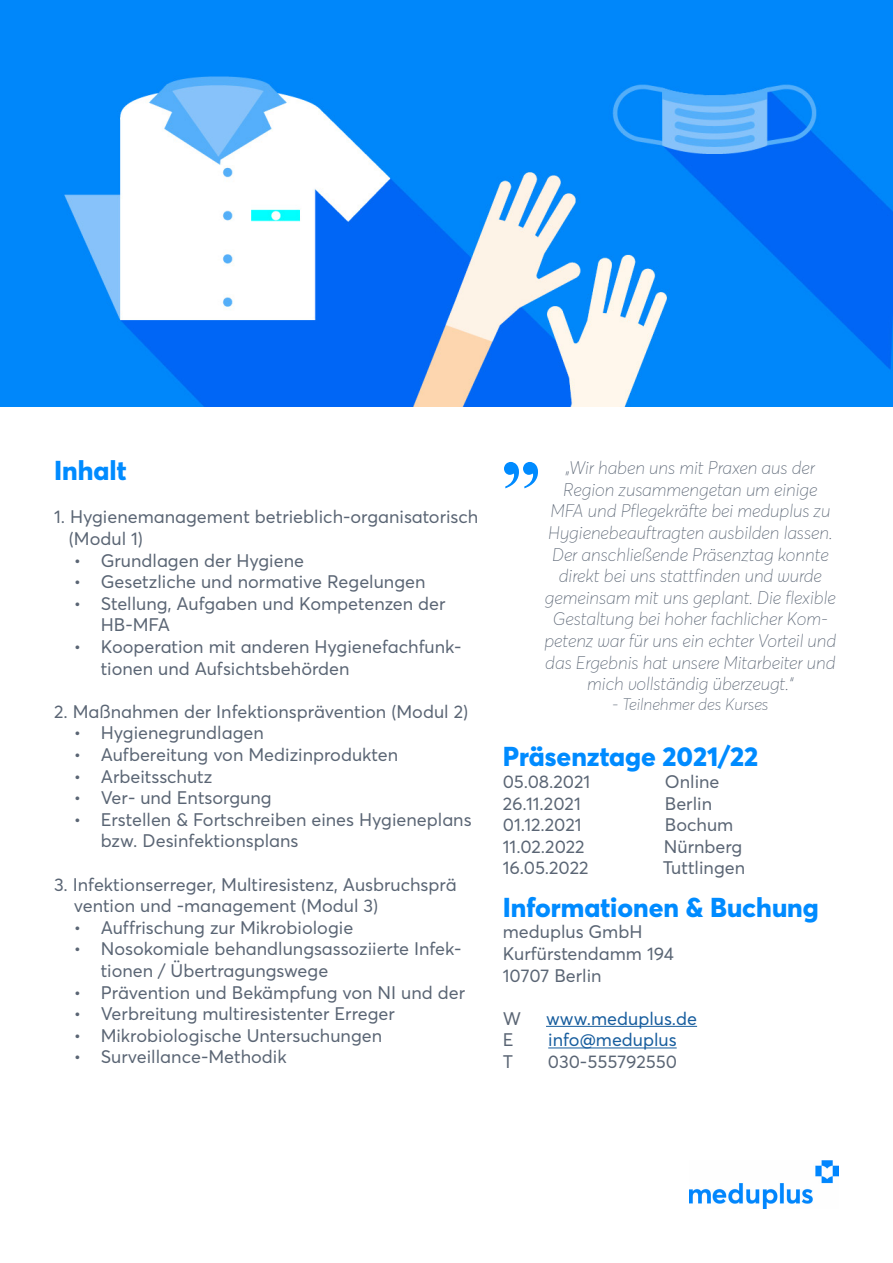
<style>
.page{position:relative;width:893px;height:1263px;background:#fff}
.page>*{position:absolute;margin:0;border:0;box-sizing:border-box;transform-origin:0 0}
.t1{font:700 81px "Times New Roman";color:#008bff}
.t2{font:800 27px "Averta";color:#008bff}
.t3{font:18px/21.6px "Averta";color:#5a6574}
.t4{font:italic 100 18px/21.6px "Averta";color:#5a6574;text-align:center}
.t5{font:18px "Averta";color:#175d9e}
.t6{font:italic 100 16.5px "Averta";color:#5a6574}
</style>
<div class="page">
<img style="left:0;top:0;width:893px;height:406px">
<hr style="left:546px;top:1026px;width:151px;height:1px;background:#175d9e">
<hr style="left:548px;top:1047px;width:129px;height:1px;background:#175d9e">
<img style="left:689px;top:1161px;width:150px;height:48px">
<p class="t2" style="left:54px;top:453px;width:74px">Inhalt</p>
<p class="t3" style="left:54px;top:506px;width:426px">1. Hygienemanagement betrieblich-organisatorisch</p>
<p class="t3" style="left:69px;top:528px;width:76px">(Modul 1)</p>
<p class="t3" style="left:74px;top:549px;width:232px">• Grundlagen der Hygiene</p>
<p class="t3" style="left:74px;top:571px;width:353px">• Gesetzliche und normative Regelungen</p>
<p class="t3" style="left:101px;top:592px;width:346px;text-indent:-27px">• Stellung, Aufgaben und Kompetenzen der<br>HB-MFA</p>
<p class="t3" style="left:101px;top:636px;width:362px;text-indent:-27px">• Kooperation mit anderen Hygienefachfunk&shy;tionen und Aufsichtsbehörden</p>
<p class="t3" style="left:54px;top:700px;width:416px">2. Maßnahmen der Infektionsprävention (Modul 2)</p>
<p class="t3" style="left:74px;top:722px;width:192px">• Hygienegrundlagen</p>
<p class="t3" style="left:74px;top:744px;width:326px">• Aufbereitung von Medizinprodukten</p>
<p class="t3" style="left:74px;top:765px;width:140px">• Arbeitsschutz</p>
<p class="t3" style="left:74px;top:787px;width:199px">• Ver- und Entsorgung</p>
<p class="t3" style="left:101px;top:808px;width:372px;text-indent:-27px">• Erstellen &amp; Fortschreiben eines Hygieneplans bzw. Desinfektionsplans</p>
<p class="t3" style="left:54px;top:873px;width:404px">3. Infektionserreger, Multiresistenz, Ausbruchsprä</p>
<p class="t3" style="left:74px;top:895px;width:306px">vention und -management (Modul 3)</p>
<p class="t3" style="left:74px;top:916px;width:281px">• Auffrischung zur Mikrobiologie</p>
<p class="t3" style="left:101px;top:938px;width:362px;text-indent:-27px">• Nosokomiale behandlungsassoziierte Infek&shy;tionen / Übertragungswege</p>
<p class="t3" style="left:74px;top:981px;width:393px">• Prävention und Bekämpfung von NI und der</p>
<p class="t3" style="left:74px;top:1003px;width:323px">• Verbreitung multiresistenter Erreger</p>
<p class="t3" style="left:74px;top:1024px;width:310px">• Mikrobiologische Untersuchungen</p>
<p class="t3" style="left:74px;top:1046px;width:215px">• Surveillance-Methodik</p>
<p class="t4" style="left:544px;top:458px;width:293px">„Wir haben uns mit Praxen aus der Region zusammengetan um einige MFA und Pflegekräfte bei meduplus zu Hygienebeauftragten ausbilden lassen.<br>Der anschließende Präsenztag konnte direkt bei uns stattfinden und wurde gemeinsam mit uns geplant. Die flexible Gestaltung bei hoher fachlicher Kom&shy;petenz war für uns ein echter Vorteil und das Ergebnis hat unsere Mitarbeiter und mich vollständig überzeugt.“</p>
<p class="t6" style="left:612px;top:694px;width:158px">- Teilnehmer des Kurses</p>
<p class="t1" style="left:501px;top:389px;width:42px">„</p>
<p class="t2" style="left:503px;top:740px;width:257px">Präsenztage 2021/22</p>
<p class="t3" style="left:503px;top:771px;width:89px">05.08.2021</p>
<p class="t3" style="left:665px;top:771px;width:56px">Online</p>
<p class="t3" style="left:503px;top:792px;width:79px">26.11.2021</p>
<p class="t3" style="left:665px;top:792px;width:49px">Berlin</p>
<p class="t3" style="left:503px;top:814px;width:80px">01.12.2021</p>
<p class="t3" style="left:665px;top:814px;width:70px">Bochum</p>
<p class="t3" style="left:503px;top:835px;width:83px">11.02.2022</p>
<p class="t3" style="left:664px;top:835px;width:80px">Nürnberg</p>
<p class="t3" style="left:503px;top:857px;width:87px">16.05.2022</p>
<p class="t3" style="left:663px;top:857px;width:84px">Tuttlingen</p>
<p class="t2" style="left:503px;top:890px;width:317px">Informationen &amp; Buchung</p>
<p class="t3" style="left:503px;top:921px;width:141px">meduplus GmbH</p>
<p class="t3" style="left:503px;top:943px;width:173px">Kurfürstendamm 194</p>
<p class="t3" style="left:503px;top:964px;width:100px">10707 Berlin</p>
<p class="t3" style="left:503px;top:1007px;width:20px">W</p>
<p class="t5" style="left:546px;top:1007px;width:153px">www.meduplus.de</p>
<p class="t3" style="left:503px;top:1029px;width:12px">E</p>
<p class="t5" style="left:548px;top:1029px;width:130px">info@meduplus</p>
<p class="t3" style="left:503px;top:1051px;width:12px">T</p>
<p class="t3" style="left:548px;top:1051px;width:131px">030-555792550</p>
</div>
